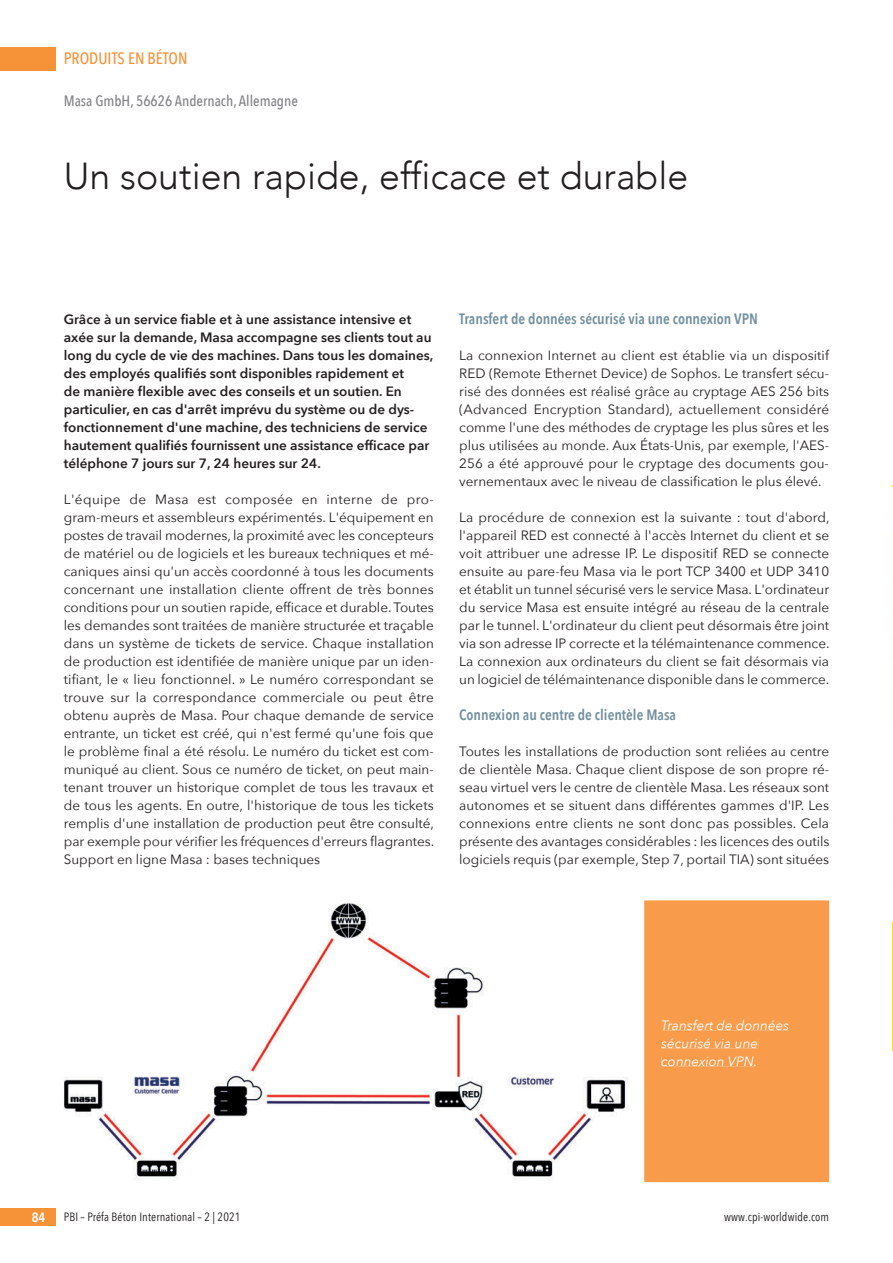
<style>
.page{position:relative;width:893px;height:1263px;background:#fff}
.page>*{position:absolute;margin:0;border:0;box-sizing:border-box;transform-origin:0 0}
.t1{font:300 37.5px "Avenir";color:#231f20}
.t2{font:500 16.5px "Avenir Next Condensed";color:#f69238}
.t3{font:600 15px "Avenir Next Condensed";color:#73909f}
.t4{font:500 15px "Avenir Next Condensed";color:#808285}
.t5{font:13.5px/18px "Avenir Next";color:#231f20;text-align:justify}
.t6{font:600 13.5px/18px "Avenir Next";color:#231f20}
.t7{font:italic 13.5px/18px "Avenir Next";color:#fff}
.t8{font:600 13.5px "Avenir Next Condensed";color:#fff}
.t9{font:12px "Avenir Next Condensed";letter-spacing:.01em;color:#231f20}
</style>
<div class="page">
<div style="left:0;top:47px;width:55px;height:23px;background:#f69238"></div>
<div style="left:0;top:1208px;width:55px;height:18px;background:#f69238"></div>
<img style="left:63px;top:902px;width:565px;height:278px">
<div style="left:644px;top:900px;width:185px;height:282px;background:#f89c4b"></div>
<div style="left:662px;top:1020px;width:127px;height:10px;background:#f89c4b"></div>
<div style="left:661px;top:1038px;width:97px;height:10px;background:#f89c4b"></div>
<div style="left:662px;top:1056px;width:94px;height:10px;background:#f89c4b"></div>
<hr style="left:892px;top:0;width:1px;height:1263px;background:#ffe601">
<svg style="left:892px;top:487px;width:1px;height:15px"></svg>
<img style="left:892px;top:502px;width:1px;height:227px">
<p class="t2" style="left:64px;top:49px;width:125px">PRODUITS EN BÉTON</p>
<p class="t4" style="left:64px;top:92px;width:236px">Masa GmbH, 56626 Andernach, Allemagne</p>
<h1 class="t1" style="left:64px;top:153px;width:626px">Un soutien rapide, efficace et durable</h1>
<p class="t6" style="left:64px;top:310px;width:371px">Grâce à un service fiable et à une assistance intensive et axée sur la demande, Masa accompagne ses clients tout au long du cycle de vie des machines. Dans tous les domaines, des employés qualifiés sont disponibles rapidement et<br>de manière flexible avec des conseils et un soutien. En particulier, en cas d'arrêt imprévu du système ou de dys&shy;fonctionnement d'une machine, des techniciens de service hautement qualifiés fournissent une assistance efficace par téléphone 7 jours sur 7, 24 heures sur 24.</p>
<p class="t5" style="left:64px;top:490px;width:372px">L'équipe de Masa est composée en interne de pro&shy;gram-meurs et assembleurs expérimentés. L'équipement en postes de travail modernes, la proximité avec les concepteurs de matériel ou de logiciels et les bureaux techniques et mé&shy;caniques ainsi qu'un accès coordonné à tous les documents concernant une installation cliente offrent de très bonnes conditions pour un soutien rapide, efficace et durable. Toutes les demandes sont traitées de manière structurée et traçable dans un système de tickets de service. Chaque installation de production est identifiée de manière unique par un iden&shy;tifiant, le « lieu fonctionnel. » Le numéro correspondant se trouve sur la correspondance commerciale ou peut être obtenu auprès de Masa. Pour chaque demande de service entrante, un ticket est créé, qui n'est fermé qu'une fois que le problème final a été résolu. Le numéro du ticket est com&shy;muniqué au client. Sous ce numéro de ticket, on peut main&shy;tenant trouver un historique complet de tous les travaux et de tous les agents. En outre, l'historique de tous les tickets remplis d'une installation de production peut être consulté, par exemple pour vérifier les fréquences d'erreurs flagrantes.<br>Support en ligne Masa : bases techniques</p>
<p class="t3" style="left:459px;top:306px;width:300px">Transfert de données sécurisé via une connexion VPN</p>
<p class="t5" style="left:459px;top:346px;width:372px">La connexion Internet au client est établie via un dispositif RED (Remote Ethernet Device) de Sophos. Le transfert sécu&shy;risé des données est réalisé grâce au cryptage AES 256 bits (Advanced Encryption Standard), actuellement considéré comme l'une des méthodes de cryptage les plus sûres et les plus utilisées au monde. Aux États-Unis, par exemple, l'AES-256 a été approuvé pour le cryptage des documents gou&shy;vernementaux avec le niveau de classification le plus élevé.</p>
<p class="t5" style="left:459px;top:508px;width:372px">La procédure de connexion est la suivante : tout d'abord, l'appareil RED est connecté à l'accès Internet du client et se voit attribuer une adresse IP. Le dispositif RED se connecte ensuite au pare-feu Masa via le port TCP 3400 et UDP 3410 et établit un tunnel sécurisé vers le service Masa. L'ordinateur du service Masa est ensuite intégré au réseau de la centrale par le tunnel. L'ordinateur du client peut désormais être joint via son adresse IP correcte et la télémaintenance commence.<br>La connexion aux ordinateurs du client se fait désormais via un logiciel de télémaintenance disponible dans le commerce.</p>
<p class="t3" style="left:459px;top:702px;width:218px">Connexion au centre de clientèle Masa</p>
<p class="t5" style="left:459px;top:742px;width:372px">Toutes les installations de production sont reliées au centre de clientèle Masa. Chaque client dispose de son propre ré&shy;seau virtuel vers le centre de clientèle Masa. Les réseaux sont autonomes et se situent dans différentes gammes d'IP. Les connexions entre clients ne sont donc pas possibles. Cela présente des avantages considérables : les licences des outils logiciels requis (par exemple, Step 7, portail TIA) sont situées</p>
<p class="t7" style="left:661px;top:1016px;width:130px">Transfert de données sécurisé via une connexion VPN.</p>
<p class="t8" style="left:32px;top:1206px;width:15px">84</p>
<p class="t9" style="left:64px;top:1207px;width:178px">PBI – Préfa Béton International – 2 | 2021</p>
<p class="t9" style="left:724px;top:1207px;width:107px">www.cpi-worldwide.com</p>
</div>
